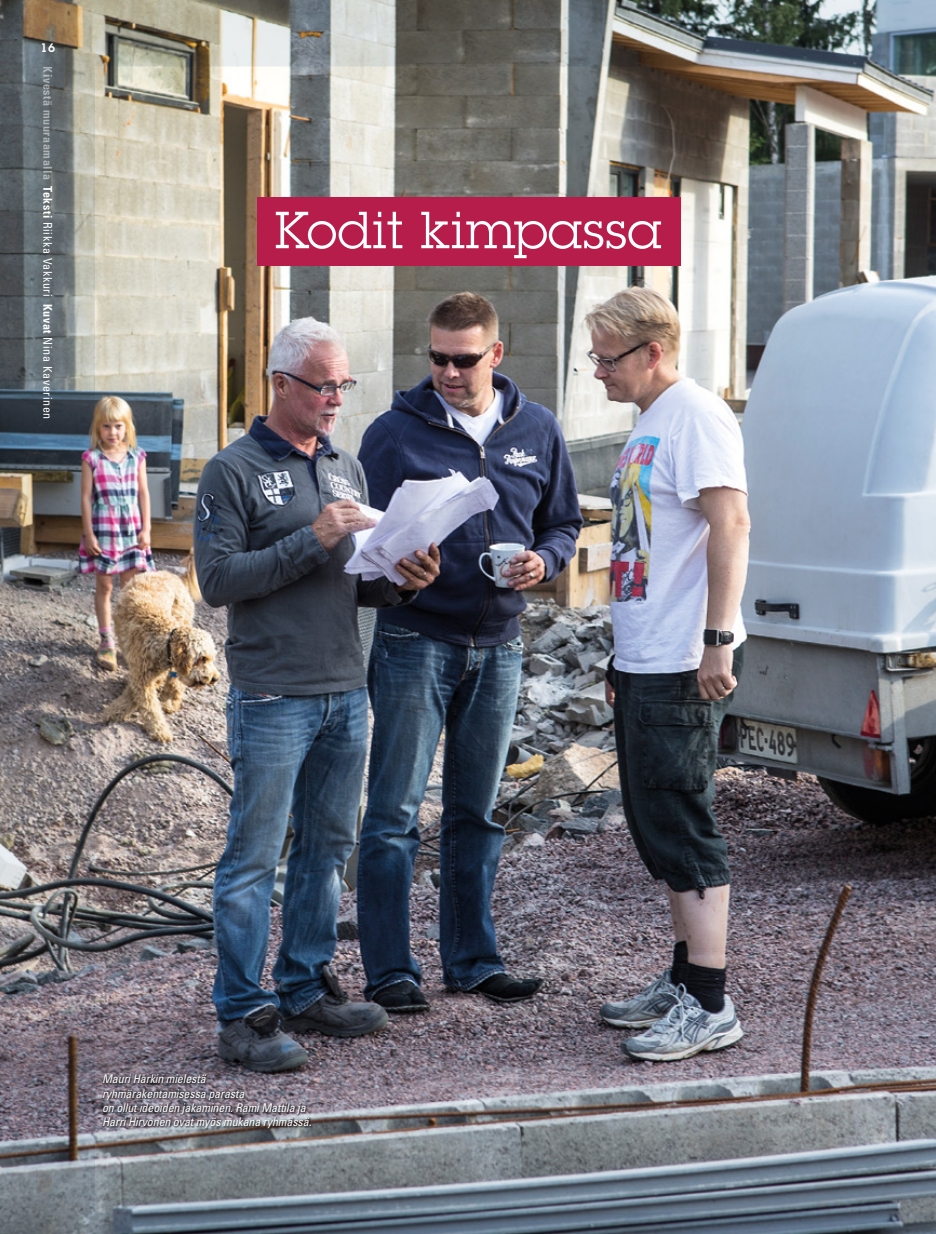
<style>
.page{position:relative;width:936px;height:1234px;background:#fff}
.page>*{position:absolute;margin:0;border:0;box-sizing:border-box;transform-origin:0 0}
.t1{font:51px "Lubalin Graph LT";letter-spacing:.02em;color:#fff}
.t2{font:italic condensed 12px/14.2px "Univers LT";letter-spacing:-.01em;color:#fff}
.t3{font:700 condensed 12px "Univers LT";letter-spacing:.05em;color:#fff}
.t4{font:600 12px "Lubalin Graph LT";color:#fff}
.s1{font-weight:400}
</style>
<div class="page">
<img style="left:0;top:0;width:935px;height:1233px">
<div style="left:101px;top:1073px;width:213px;height:57px;background:#000;opacity:.5"></div>
<div style="left:257px;top:198px;width:423px;height:68px;background:#b71d4a"></div>
<p class="t4" style="left:41px;top:40px;width:16px">16</p>
<p class="t3" style="left:55px;top:66px;width:354px;rotate:90deg">Kivestä muuraamalla Teksti <span class="s1">Riikka Vakkuri</span> Kuvat <span class="s1">Nina Kaverinen</span></p>
<h1 class="t1" style="left:274px;top:198px;width:388px">Kodit kimpassa</h1>
<p class="t2" style="left:102px;top:1071px;width:211px">Mauri Harkin mielestä ryhmärakentamisessa parasta<br>on ollut ideoiden jakaminen. Rami Mattila ja Harri Hirvonen ovat myös mukana ryhmässä.</p>
</div>
